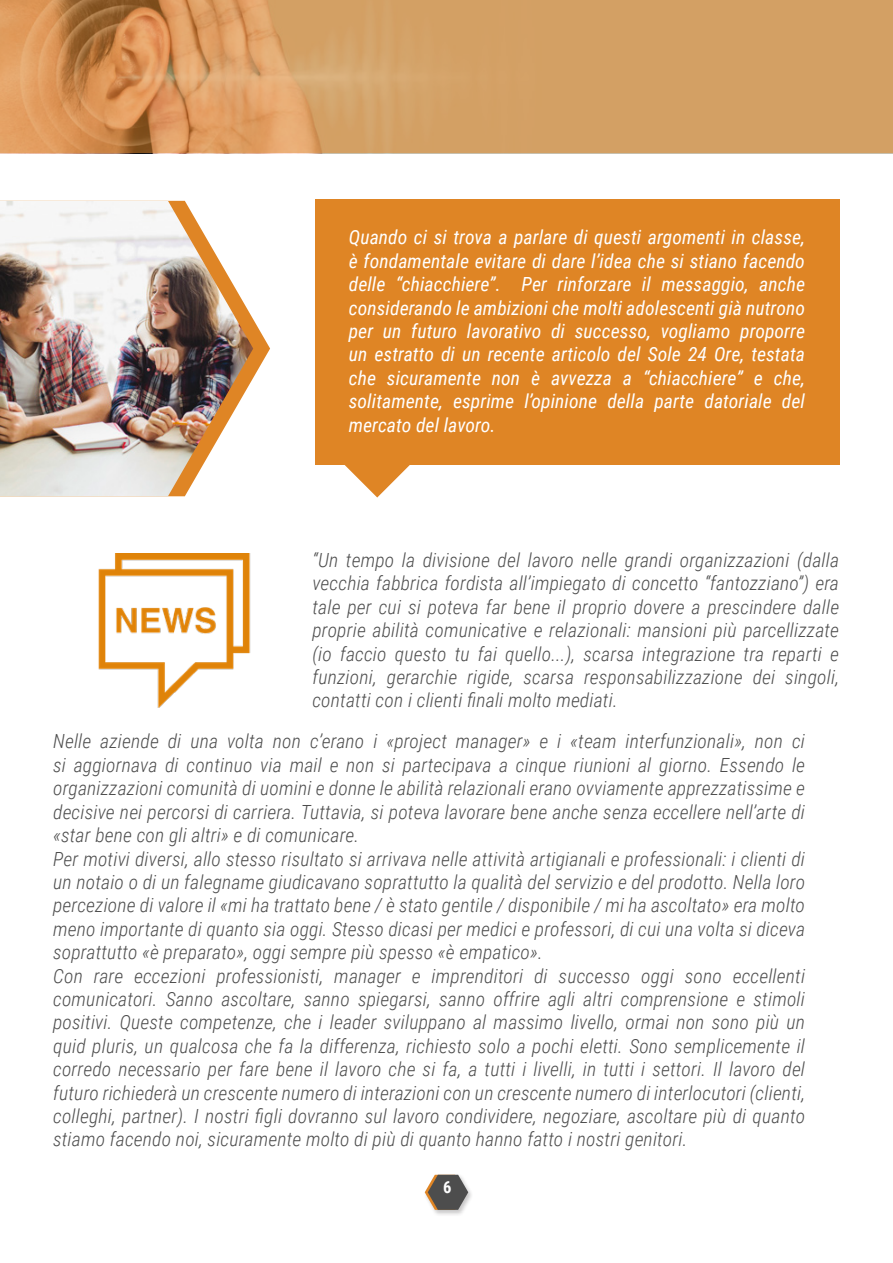
<style>
.page{position:relative;width:893px;height:1263px;background:#fff}
.page>*{position:absolute;margin:0;border:0;box-sizing:border-box;transform-origin:0 0}
.t1{font:italic 300 19.5px/23.4px "Roboto Condensed";letter-spacing:.01em;color:#4d4d4d;text-align:justify}
.t2{font:italic 19.5px/23.4px "Roboto Condensed";letter-spacing:.005em;color:#fff;text-align:justify}
.t3{font:700 16.5px "Roboto Condensed";color:#fff}
</style>
<div class="page">
<div style="left:423px;top:1173px;width:51px;height:43px;background:#231f20;opacity:.25"></div>
<svg style="left:425px;top:1175px;width:43px;height:35px;background:#7c756e"></svg>
<svg style="left:253px;top:319px;width:17px;height:59px"></svg>
<img style="left:0;top:201px;width:253px;height:295px">
<div style="left:315px;top:199px;width:524px;height:266px;background:#df8525"></div>
<svg style="left:344px;top:465px;width:66px;height:32px"></svg>
<svg style="left:0;top:0;width:893px;height:153px;background:#d49d62"></svg>
<img style="left:98px;top:554px;width:153px;height:154px">
<p class="t2" style="left:349px;top:225px;width:458px">Quando ci si trova a parlare di questi argomenti in classe, è fondamentale evitare di dare l’idea che si stiano facendo delle “chiacchiere”. Per rinforzare il messaggio, anche considerando le ambizioni che molti adolescenti già nutrono per un futuro lavorativo di successo, vogliamo proporre un estratto di un recente articolo del Sole 24 Ore, testata che sicuramente non è avvezza a “chiacchiere” e che, solitamente, esprime l’opinione della parte datoriale del mercato del lavoro.</p>
<p class="t1" style="left:312px;top:548px;width:528px">“Un tempo la divisione del lavoro nelle grandi organizzazioni (dalla vecchia fabbrica fordista all’impiegato di concetto “fantozziano”) era tale per cui si poteva far bene il proprio dovere a prescindere dalle proprie abilità comunicative e relazionali: mansioni più parcellizzate (io faccio questo tu fai quello...), scarsa integrazione tra reparti e funzioni, gerarchie rigide, scarsa responsabilizzazione dei singoli, contatti con i clienti finali molto mediati.</p>
<p class="t1" style="left:53px;top:729px;width:753px">Nelle aziende di una volta non c’erano i «project manager» e i «team interfunzionali», non ci si aggiornava di continuo via mail e non si partecipava a cinque riunioni al giorno. Essendo le organizzazioni comunità di uomini e donne le abilità relazionali erano ovviamente apprezzatissime e decisive nei percorsi di carriera. Tuttavia, si poteva lavorare bene anche senza eccellere nell’arte di «star bene con gli altri» e di comunicare.</p>
<p class="t1" style="left:53px;top:846px;width:753px">Per motivi diversi, allo stesso risultato si arrivava nelle attività artigianali e professionali: i clienti di un notaio o di un falegname giudicavano soprattutto la qualità del servizio e del prodotto. Nella loro percezione di valore il «mi ha trattato bene / è stato gentile / disponibile / mi ha ascoltato» era molto meno importante di quanto sia oggi. Stesso dicasi per medici e professori, di cui una volta si diceva soprattutto «è preparato», oggi sempre più spesso «è empatico».</p>
<p class="t1" style="left:53px;top:963px;width:753px">Con rare eccezioni professionisti, manager e imprenditori di successo oggi sono eccellenti comunicatori. Sanno ascoltare, sanno spiegarsi, sanno offrire agli altri comprensione e stimoli positivi. Queste competenze, che i leader sviluppano al massimo livello, ormai non sono più un quid pluris, un qualcosa che fa la differenza, richiesto solo a pochi eletti. Sono semplicemente il corredo necessario per fare bene il lavoro che si fa, a tutti i livelli, in tutti i settori. Il lavoro del futuro richiederà un crescente numero di interazioni con un crescente numero di interlocutori (clienti, colleghi, partner). I nostri figli dovranno sul lavoro condividere, negoziare, ascoltare più di quanto stiamo facendo noi, sicuramente molto di più di quanto hanno fatto i nostri genitori.</p>
<p class="t3" style="left:443px;top:1176px;width:10px">6</p>
</div>
